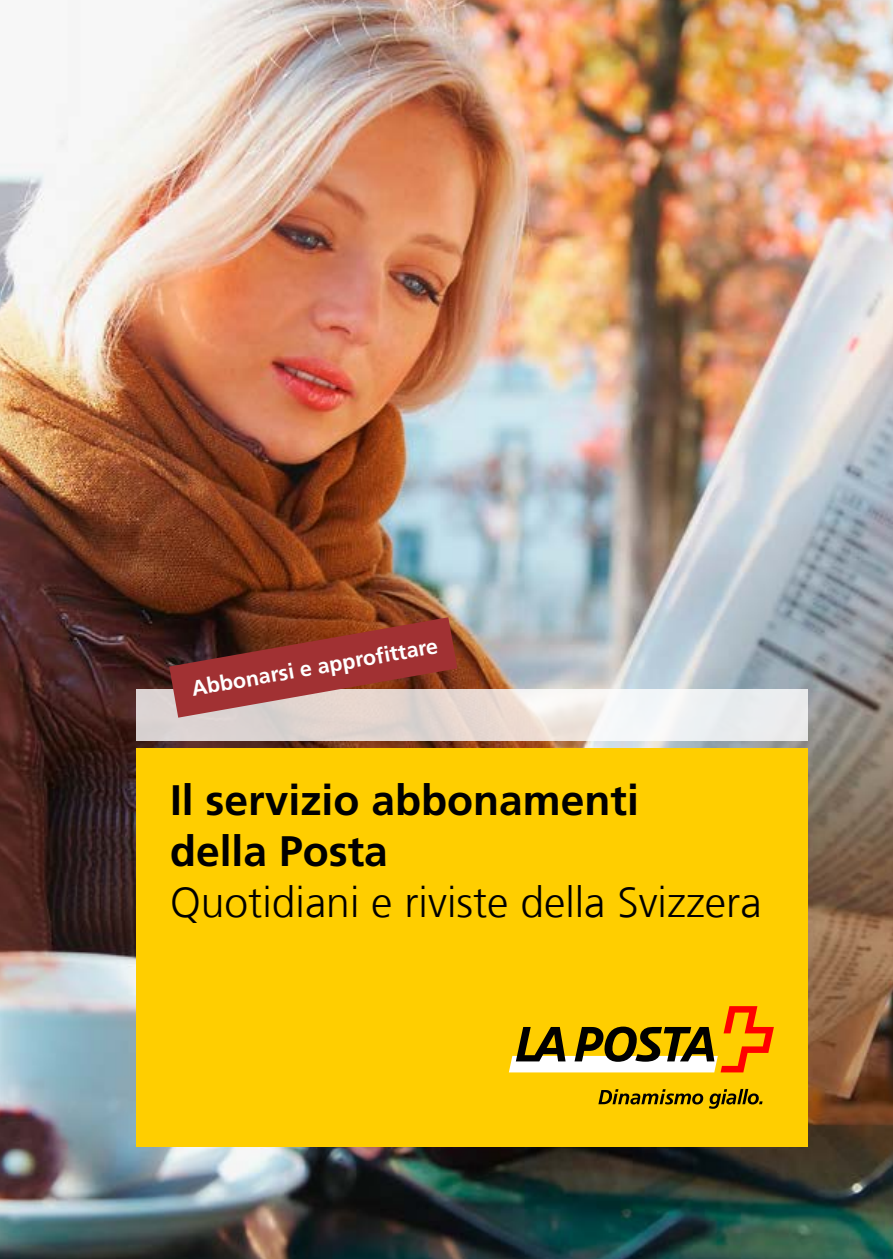
<style>
.page{position:relative;width:893px;height:1259px;background:#fff}
.page>*{position:absolute;margin:0;border:0;box-sizing:border-box;transform-origin:0 0}
.t1{font:700 42.6px/51px "Frutiger LT Com";color:#000}
.t2{font:300 42.6px "Frutiger LT Com";color:#000}
.t3{font:700 21.6px "Frutiger LT Com";color:#fff}
</style>
<div class="page">
<img style="left:0;top:0;width:893px;height:1259px">
<div style="left:136px;top:748px;width:672px;height:398px;background:#ffce00"></div>
<svg style="left:136px;top:689px;width:672px;height:51px"></svg>
<svg style="left:169px;top:617px;width:288px;height:100px;background:#994f48"></svg>
<svg style="left:509px;top:1006px;width:265px;height:66px"></svg>
<svg style="left:598px;top:1089px;width:105px;height:15px"></svg>
<svg style="left:709px;top:1089px;width:54px;height:19px"></svg>
<p class="t3" style="left:189px;top:676px;width:251px;rotate:-10deg">Abbonarsi e approfittare</p>
<h2 class="t1" style="left:170px;top:774px;width:470px">Il servizio abbonamenti della Posta</h2>
<p class="t2" style="left:170px;top:877px;width:593px">Quotidiani e riviste della Svizzera</p>
</div>
